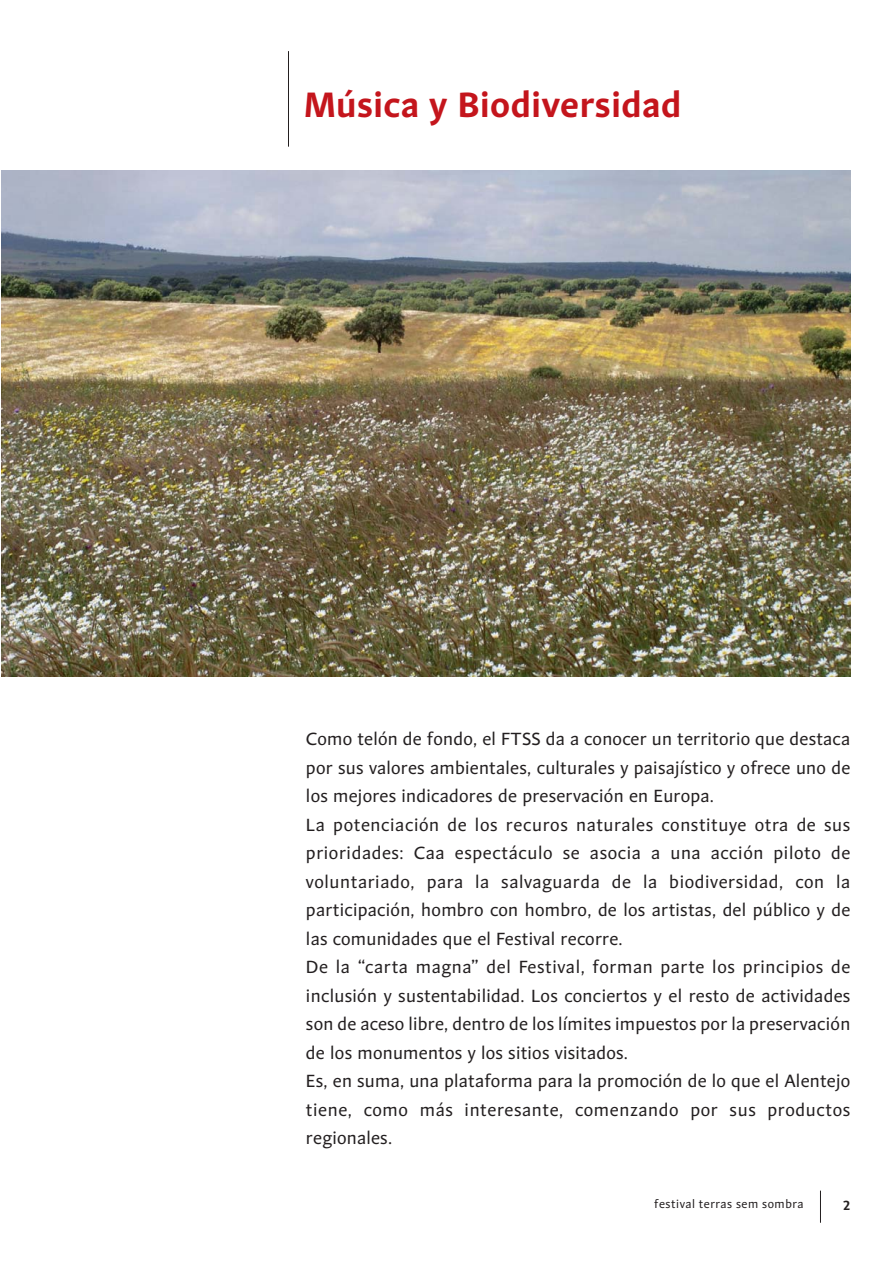
<style>
.page{position:relative;width:893px;height:1263px;background:#fff}
.page>*{position:absolute;margin:0;border:0;box-sizing:border-box;transform-origin:0 0}
.t1{font:700 36px "Stella";letter-spacing:.015em;color:#c4151c}
.t2{font:18px/28.5px "Stella";letter-spacing:.015em;color:#231f20}
.t3{font:700 13.5px "Stella";color:#231f20}
.t4{font:12px "Stella";letter-spacing:.05em;color:#231f20}
</style>
<div class="page">
<hr style="left:820px;top:1191px;width:1px;height:32px;background:#231f20">
<hr style="left:288px;top:51px;width:1px;height:96px;background:#231f20">
<img style="left:1px;top:170px;width:849px;height:506px">
<h1 class="t1" style="left:304px;top:91px;width:379px">Música y Biodiversidad</h1>
<p class="t2" style="left:306px;top:727px;width:546px">Como telón de fondo, el FTSS da a conocer un territorio que destaca por sus valores ambientales, culturales y paisajístico y ofrece uno de los mejores indicadores de preservación en Europa.<br>La potenciación de los recuros naturales constituye otra de sus prioridades: Caa espectáculo se asocia a una acción piloto de voluntariado, para la salvaguarda de la biodiversidad, con la participación, hombro con hombro, de los artistas, del público y de las comunidades que el Festival recorre.<br>De la “carta magna” del Festival, forman parte los principios de inclusión y sustentabilidad. Los conciertos y el resto de actividades son de aceso libre, dentro de los límites impuestos por la preservación de los monumentos y los sitios visitados.<br>Es, en suma, una plataforma para la promoción de lo que el Alentejo tiene, como más interesante, comenzando por sus productos regionales.</p>
<p class="t4" style="left:654px;top:1200px;width:151px">festival terras sem sombra</p>
<p class="t3" style="left:843px;top:1200px;width:9px">2</p>
</div>
